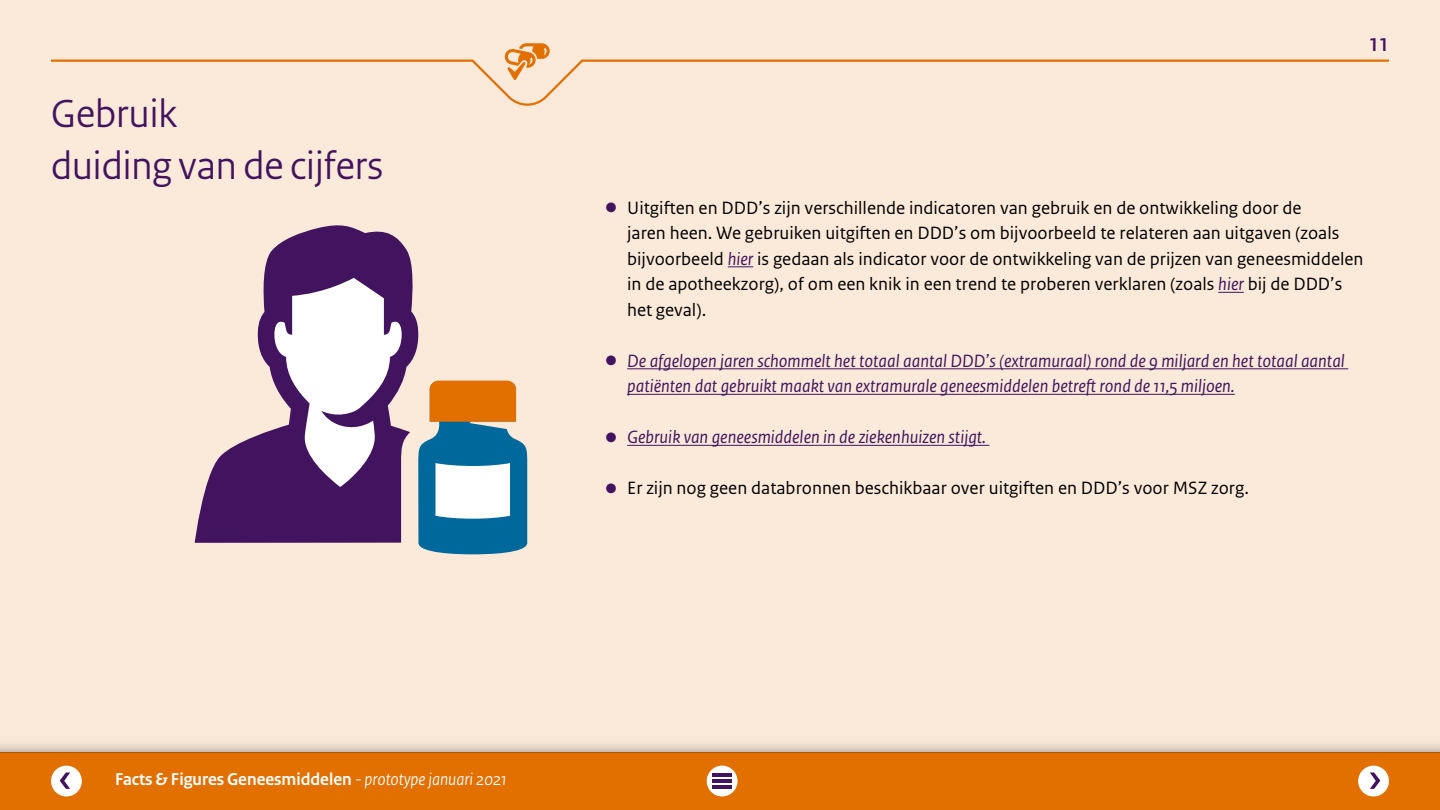
<style>
.page{position:relative;width:1440px;height:810px;background:#fbead9}
.page>*{position:absolute;margin:0;border:0;box-sizing:border-box;transform-origin:0 0}
.H2_-_hoofdstuk_titel{font:41.25px "Rijksoverheid Sans Heading";color:#42145f}
.t1{font:700 19.5px "Rijksoverheid Sans Heading";color:#42145f}
.t2{font:18.75px/25.5px "Rijksoverheid Sans Text";color:#000}
.t3{font:italic 18.75px/25.5px "Rijksoverheid Sans Text";color:#42145f}
.t4{font:700 18px "Rijksoverheid Sans Heading";color:#fff}
.s1{color:#42145f}
.s2{font-style:italic;color:#42145f}
.s3{font-weight:400;font-style:italic}
</style>
<div class="page">
<svg style="left:195px;top:225px;width:223px;height:318px"></svg>
<svg style="left:418px;top:381px;width:109px;height:173px;background:#7a9799"></svg>
<svg style="left:728px;top:266px;width:25px;height:1px"></svg>
<svg style="left:1218px;top:292px;width:26px;height:1px"></svg>
<hr style="left:627px;top:368px;width:721px;height:1px;background:#42145f">
<hr style="left:627px;top:394px;width:608px;height:1px;background:#42145f">
<hr style="left:627px;top:445px;width:362px;height:1px;background:#42145f">
<div style="left:0;top:753px;width:1440px;height:57px;background:#e17000"></div>
<div style="left:0;top:733px;width:1440px;height:20px;background:linear-gradient(to bottom,#fff6e4,#d4c6b7)"></div>
<div style="left:1358px;top:766px;width:31px;height:30px;background:#fff;border-radius:50%"></div>
<svg style="left:1370px;top:772px;width:10px;height:17px"></svg>
<div style="left:51px;top:766px;width:31px;height:30px;background:#fff;border-radius:50%"></div>
<svg style="left:60px;top:772px;width:10px;height:17px"></svg>
<div style="left:707px;top:766px;width:31px;height:30px;background:linear-gradient(to bottom,#fffdfc,#fffefc);border-radius:50%"></div>
<hr style="left:713px;top:774px;width:19px;height:3px;background:#42145f">
<hr style="left:713px;top:780px;width:19px;height:3px;background:#42145f">
<hr style="left:713px;top:786px;width:19px;height:3px;background:#42145f">
<svg style="left:504px;top:43px;width:46px;height:14px"></svg>
<svg style="left:51px;top:57px;width:1338px;height:49px"></svg>
<p class="H2_-_hoofdstuk_titel" style="left:51px;top:89px;width:127px">Gebruik</p>
<p class="H2_-_hoofdstuk_titel" style="left:51px;top:142px;width:334px">duiding van de cijfers</p>
<p class="t1" style="left:1369px;top:34px;width:22px">11</p>
<p class="t2" style="left:627px;top:195px;width:738px;text-indent:-21px"><span class="s1">●</span> Uitgiften en DDD’s zijn verschillende indicatoren van gebruik en de ontwikkeling door de<br>jaren heen. We gebruiken uitgiften en DDD’s om bijvoorbeeld te relateren aan uitgaven (zoals bijvoorbeeld <span class="s2">hier</span> is gedaan als indicator voor de ontwikkeling van de prijzen van geneesmiddelen in de apotheekzorg), of om een knik in een trend te proberen verklaren (zoals <span class="s2">hier</span> bij de DDD’s het geval).</p>
<p class="t3" style="left:627px;top:349px;width:719px;text-indent:-21px">● De afgelopen jaren schommelt het totaal aantal DDD’s (extramuraal) rond de 9 miljard en het totaal aantal patiënten dat gebruikt maakt van extramurale geneesmiddelen betreft rond de 11,5 miljoen.</p>
<p class="t3" style="left:606px;top:425px;width:382px">● Gebruik van geneesmiddelen in de ziekenhuizen stijgt.</p>
<p class="t2" style="left:606px;top:476px;width:645px"><span class="s1">●</span> Er zijn nog geen databronnen beschikbaar over uitgiften en DDD’s voor MSZ zorg.</p>
<p class="t4" style="left:115px;top:769px;width:393px">Facts &amp; Figures Geneesmiddelen <span class="s3">- prototype januari 2021</span></p>
</div>
